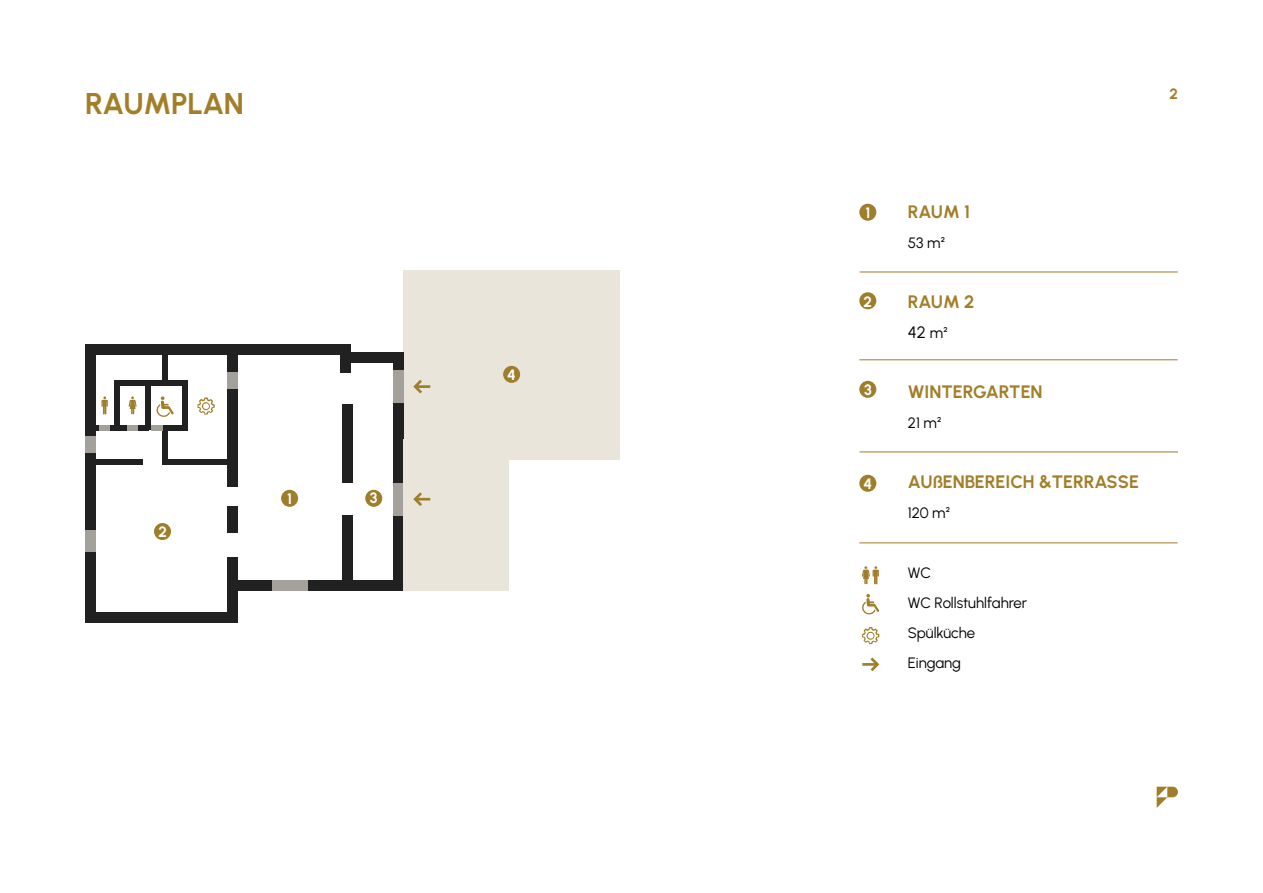
<style>
.page{position:relative;width:1263px;height:893px;background:#fff}
.page>*{position:absolute;margin:0;border:0;box-sizing:border-box;transform-origin:0 0}
.t1{font:700 30px "Urbanist";letter-spacing:-.02em;color:#a27e28}
.t2{font:700 18px "Urbanist";letter-spacing:-.01em;color:#a27e28}
.t3{font:16.5px "Urbanist";color:#000}
.t4{font:15px/30px "Urbanist";color:#000}
.t5{font:700 15px "Urbanist";color:#fff}
.t6{font:700 15px "Urbanist";color:#a27e28}
.s1{font-size:15px}
</style>
<div class="page">
<div style="left:859px;top:204px;width:17px;height:17px;background:#9e7d2b;border-radius:50%"></div>
<hr style="left:860px;top:272px;width:318px;height:1px;background:#9e7d2b">
<hr style="left:860px;top:452px;width:318px;height:1px;background:#9e7d2b">
<hr style="left:859px;top:359px;width:318px;height:1px;background:#9e7d2b">
<svg style="left:1157px;top:787px;width:21px;height:21px"></svg>
<svg style="left:862px;top:657px;width:17px;height:14px"></svg>
<svg style="left:862px;top:627px;width:17px;height:17px"></svg>
<svg style="left:862px;top:566px;width:17px;height:18px"></svg>
<hr style="left:859px;top:542px;width:318px;height:1px;background:#9e7d2b">
<div style="left:859px;top:292px;width:17px;height:17px;background:#9e7d2b;border-radius:50%"></div>
<div style="left:859px;top:381px;width:17px;height:17px;background:#9e7d2b;border-radius:50%"></div>
<div style="left:859px;top:475px;width:17px;height:17px;background:#9e7d2b;border-radius:50%"></div>
<svg style="left:862px;top:594px;width:17px;height:21px"></svg>
<div style="left:403px;top:271px;width:217px;height:189px;background:#e9e5db"></div>
<div style="left:85px;top:352px;width:10px;height:88px;background:#212121"></div>
<div style="left:182px;top:381px;width:6px;height:44px;background:#212121"></div>
<div style="left:307px;top:580px;width:40px;height:11px;background:#212121"></div>
<div style="left:352px;top:580px;width:51px;height:11px;background:#212121"></div>
<div style="left:231px;top:580px;width:41px;height:11px;background:#212121"></div>
<div style="left:85px;top:344px;width:266px;height:11px;background:#212121"></div>
<div style="left:340px;top:352px;width:11px;height:21px;background:#212121"></div>
<div style="left:393px;top:352px;width:10px;height:19px;background:#212121"></div>
<div style="left:342px;top:405px;width:10px;height:78px;background:#212121"></div>
<div style="left:342px;top:515px;width:10px;height:76px;background:#212121"></div>
<div style="left:351px;top:352px;width:46px;height:10px;background:#212121"></div>
<div style="left:393px;top:401px;width:10px;height:84px;background:#212121"></div>
<div style="left:393px;top:515px;width:10px;height:74px;background:#212121"></div>
<div style="left:85px;top:612px;width:153px;height:10px;background:#212121"></div>
<div style="left:85px;top:551px;width:10px;height:66px;background:#212121"></div>
<div style="left:227px;top:506px;width:11px;height:27px;background:#212121"></div>
<div style="left:227px;top:557px;width:11px;height:60px;background:#212121"></div>
<div style="left:227px;top:352px;width:11px;height:21px;background:#212121"></div>
<div style="left:227px;top:389px;width:11px;height:97px;background:#212121"></div>
<div style="left:90px;top:460px;width:53px;height:5px;background:#212121"></div>
<div style="left:162px;top:460px;width:70px;height:5px;background:#212121"></div>
<div style="left:85px;top:440px;width:10px;height:90px;background:#212121"></div>
<div style="left:162px;top:425px;width:26px;height:5px;background:#212121"></div>
<div style="left:114px;top:381px;width:74px;height:5px;background:#212121"></div>
<div style="left:162px;top:355px;width:6px;height:28px;background:#212121"></div>
<div style="left:114px;top:381px;width:5px;height:49px;background:#212121"></div>
<div style="left:146px;top:381px;width:5px;height:49px;background:#212121"></div>
<div style="left:162px;top:425px;width:6px;height:35px;background:#212121"></div>
<div style="left:85px;top:530px;width:10px;height:22px;background:#a3a199"></div>
<div style="left:393px;top:483px;width:10px;height:32px;background:#a3a199"></div>
<div style="left:393px;top:371px;width:10px;height:32px;background:#a3a199"></div>
<div style="left:227px;top:373px;width:11px;height:16px;background:#a3a199"></div>
<div style="left:85px;top:436px;width:10px;height:17px;background:#a3a199"></div>
<div style="left:151px;top:425px;width:11px;height:5px;background:#a3a199"></div>
<div style="left:127px;top:425px;width:11px;height:5px;background:#a3a199"></div>
<div style="left:99px;top:425px;width:12px;height:5px;background:#a3a199"></div>
<div style="left:111px;top:425px;width:16px;height:5px;background:#212121"></div>
<div style="left:138px;top:425px;width:11px;height:5px;background:#212121"></div>
<div style="left:85px;top:425px;width:14px;height:5px;background:#212121"></div>
<div style="left:272px;top:580px;width:35px;height:11px;background:#a3a199"></div>
<div style="left:281px;top:490px;width:17px;height:17px;background:#9e7d2b;border-radius:50%"></div>
<div style="left:365px;top:490px;width:17px;height:17px;background:#9e7d2b;border-radius:50%"></div>
<div style="left:154px;top:523px;width:17px;height:17px;background:#9e7d2b;border-radius:50%"></div>
<div style="left:503px;top:366px;width:17px;height:17px;background:#9e7d2b;border-radius:50%"></div>
<div style="left:403px;top:439px;width:106px;height:152px;background:#e9e5db"></div>
<svg style="left:129px;top:396px;width:8px;height:18px"></svg>
<svg style="left:101px;top:396px;width:7px;height:18px"></svg>
<svg style="left:197px;top:397px;width:18px;height:17px"></svg>
<svg style="left:156px;top:396px;width:18px;height:21px"></svg>
<svg style="left:413px;top:380px;width:17px;height:13px"></svg>
<svg style="left:413px;top:492px;width:18px;height:14px"></svg>
<h1 class="t1" style="left:85px;top:83px;width:160px">RAUMPLAN</h1>
<p class="t5" style="left:159px;top:522px;width:10px">2</p>
<p class="t5" style="left:287px;top:489px;width:6px">1</p>
<p class="t5" style="left:370px;top:488px;width:9px">3</p>
<p class="t5" style="left:507px;top:365px;width:10px">4</p>
<p class="t6" style="left:1169px;top:84px;width:10px">2</p>
<p class="t5" style="left:865px;top:203px;width:6px">1</p>
<p class="t2" style="left:908px;top:200px;width:64px">RAUM 1</p>
<p class="t4" style="left:908px;top:228px;width:39px">53 m²</p>
<p class="t5" style="left:863px;top:291px;width:10px">2</p>
<p class="t2" style="left:908px;top:290px;width:68px">RAUM 2</p>
<p class="t3" style="left:908px;top:322px;width:42px">42 <span class="s1">m²</span></p>
<p class="t5" style="left:864px;top:380px;width:9px">3</p>
<p class="t2" style="left:908px;top:380px;width:136px">WINTERGARTEN</p>
<p class="t4" style="left:908px;top:408px;width:36px">21 m²</p>
<p class="t5" style="left:863px;top:474px;width:10px">4</p>
<p class="t2" style="left:908px;top:470px;width:232px">AUßENBEREICH &amp;TERRASSE</p>
<p class="t4" style="left:908px;top:498px;width:44px">120 m²</p>
<p class="t4" style="left:908px;top:558px;width:121px">WC<br>WC Rollstuhlfahrer<br>Spülküche<br>Eingang</p>
</div>
